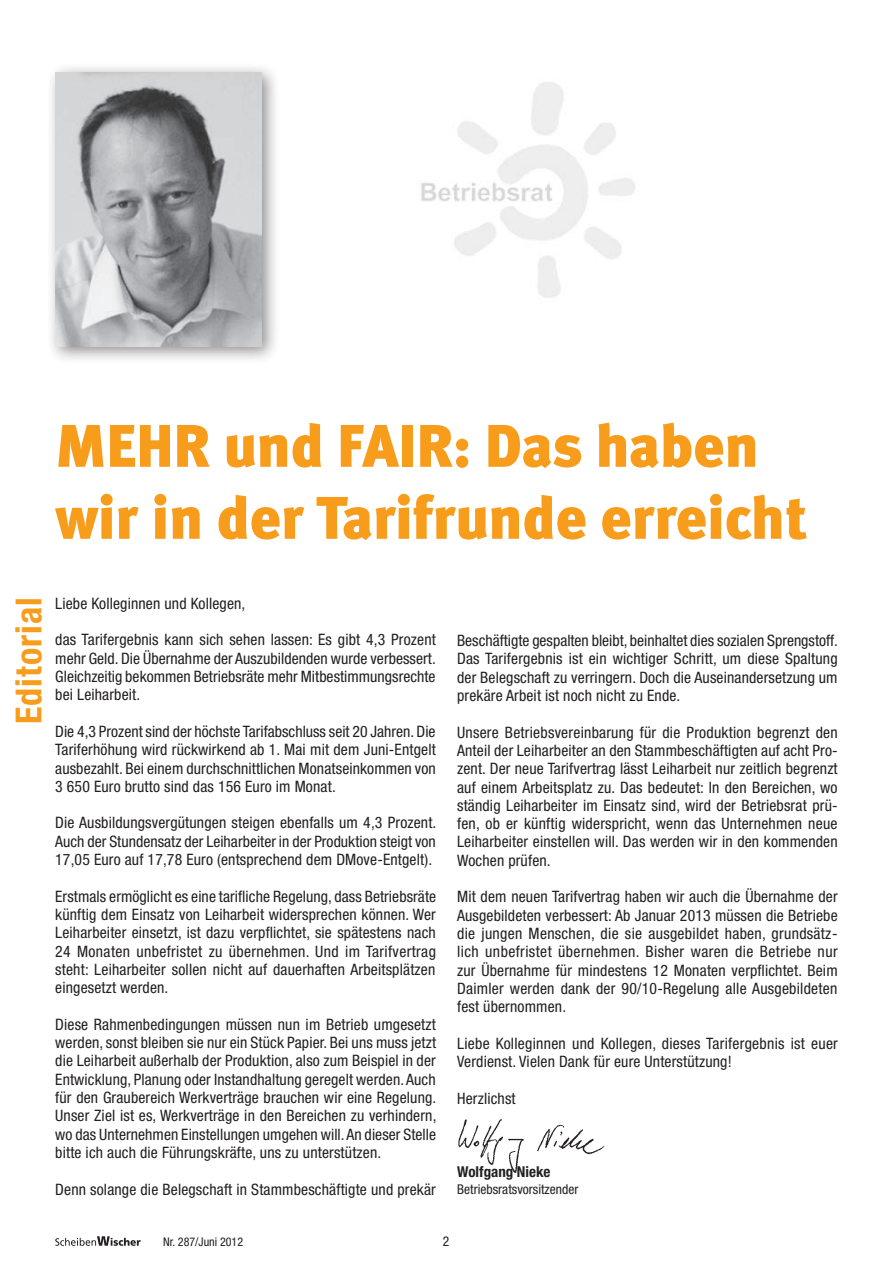
<style>
.page{position:relative;width:893px;height:1263px;background:#fff}
.page>*{position:absolute;margin:0;border:0;box-sizing:border-box;transform-origin:0 0}
.t1{font:900 60px/72px "Meta";color:#f89c1c}
.t2{font:700 condensed 36px "Helvetica Neue";letter-spacing:.03em;color:#f89c1c}
.t3{font:condensed 15.75px/18.3px "Helvetica Neue";letter-spacing:.01em;color:#231f20;text-align:justify}
.t4{font:700 condensed 15px "Helvetica Neue";color:#231f20}
.t5{font:condensed 13.5px "Helvetica Neue";color:#231f20}
.t6{font:condensed 12px "Helvetica Neue";color:#231f20}
</style>
<div class="page">
<svg style="left:55px;top:1236px;width:86px;height:10px"></svg>
<img style="left:421px;top:82px;width:214px;height:216px">
<div style="left:45px;top:62px;width:242px;height:309px;background:#231f20;opacity:.5"></div>
<img style="left:55px;top:72px;width:207px;height:274px">
<img style="left:458px;top:1119px;width:147px;height:54px">
<h1 class="t1" style="left:55px;top:409px;width:753px">MEHR und FAIR: Das haben wir in der Tarifrunde erreicht</h1>
<h2 class="t2" style="left:7px;top:724px;width:129px;rotate:-90deg">Editorial</h2>
<p class="t3" style="left:55px;top:594px;width:192px">Liebe Kolleginnen und Kollegen,</p>
<p class="t3" style="left:55px;top:631px;width:382px">das Tarifergebnis kann sich sehen lassen: Es gibt 4,3 Prozent mehr Geld. Die Übernahme der Auszubildenden wurde verbessert.<br>Gleichzeitig bekommen Betriebsräte mehr Mitbestimmungsrechte bei Leiharbeit.</p>
<p class="t3" style="left:55px;top:722px;width:382px">Die 4,3 Prozent sind der höchste Tarifabschluss seit 20 Jahren. Die Tariferhöhung wird rückwirkend ab 1. Mai mit dem Juni-Entgelt ausbezahlt. Bei einem durchschnittlichen Monatseinkommen von 3 650 Euro brutto sind das 156 Euro im Monat.</p>
<p class="t3" style="left:55px;top:814px;width:383px">Die Ausbildungsvergütungen steigen ebenfalls um 4,3 Prozent.<br>Auch der Stundensatz der Leiharbeiter in der Produktion steigt von 17,05 Euro auf 17,78 Euro (entsprechend dem DMove-Entgelt).</p>
<p class="t3" style="left:55px;top:887px;width:382px">Erstmals ermöglicht es eine tarifliche Regelung, dass Betriebsräte künftig dem Einsatz von Leiharbeit widersprechen können. Wer Leiharbeiter einsetzt, ist dazu verpflichtet, sie spätestens nach 24 Monaten unbefristet zu übernehmen. Und im Tarifvertrag steht: Leiharbeiter sollen nicht auf dauerhaften Arbeitsplätzen eingesetzt werden.</p>
<p class="t3" style="left:55px;top:1015px;width:383px">Diese Rahmenbedingungen müssen nun im Betrieb umgesetzt werden, sonst bleiben sie nur ein Stück Papier. Bei uns muss jetzt die Leiharbeit außerhalb der Produktion, also zum Beispiel in der Entwicklung, Planung oder Instandhaltung geregelt werden. Auch für den Graubereich Werkverträge brauchen wir eine Regelung.<br>Unser Ziel ist es, Werkverträge in den Bereichen zu verhindern, wo das Unternehmen Einstellungen umgehen will. An dieser Stelle bitte ich auch die Führungskräfte, uns zu unterstützen.</p>
<p class="t3" style="left:55px;top:1180px;width:382px">Denn solange die Belegschaft in Stammbeschäftigte und prekär</p>
<p class="t3" style="left:457px;top:631px;width:382px">Beschäftigte gespalten bleibt, beinhaltet dies sozialen Sprengstoff.<br>Das Tarifergebnis ist ein wichtiger Schritt, um diese Spaltung der Belegschaft zu verringern. Doch die Auseinandersetzung um prekäre Arbeit ist noch nicht zu Ende.</p>
<p class="t3" style="left:457px;top:723px;width:382px">Unsere Betriebsvereinbarung für die Produktion begrenzt den Anteil der Leiharbeiter an den Stammbeschäftigten auf acht Pro&shy;zent. Der neue Tarifvertrag lässt Leiharbeit nur zeitlich begrenzt auf einem Arbeitsplatz zu. Das bedeutet: In den Bereichen, wo ständig Leiharbeiter im Einsatz sind, wird der Betriebsrat prü&shy;fen, ob er künftig widerspricht, wenn das Unternehmen neue Leiharbeiter einstellen will. Das werden wir in den kommenden Wochen prüfen.</p>
<p class="t3" style="left:457px;top:887px;width:382px">Mit dem neuen Tarifvertrag haben wir auch die Übernahme der Ausgebildeten verbessert: Ab Januar 2013 müssen die Betriebe die jungen Menschen, die sie ausgebildet haben, grundsätz&shy;lich unbefristet übernehmen. Bisher waren die Betriebe nur zur Übernahme für mindestens 12 Monaten verpflichtet. Beim Daimler werden dank der 90/10-Regelung alle Ausgebildeten fest übernommen.</p>
<p class="t3" style="left:457px;top:1034px;width:382px">Liebe Kolleginnen und Kollegen, dieses Tarifergebnis ist euer<br>Verdienst. Vielen Dank für eure Unterstützung!</p>
<p class="t3" style="left:457px;top:1089px;width:60px">Herzlichst</p>
<p class="t4" style="left:457px;top:1163px;width:95px">Wolfgang Nieke</p>
<p class="t5" style="left:457px;top:1181px;width:123px">Betriebsratsvorsitzender</p>
<p class="t6" style="left:163px;top:1234px;width:81px">Nr. 287/Juni 2012</p>
<p class="t5" style="left:443px;top:1233px;width:8px">2</p>
</div>
